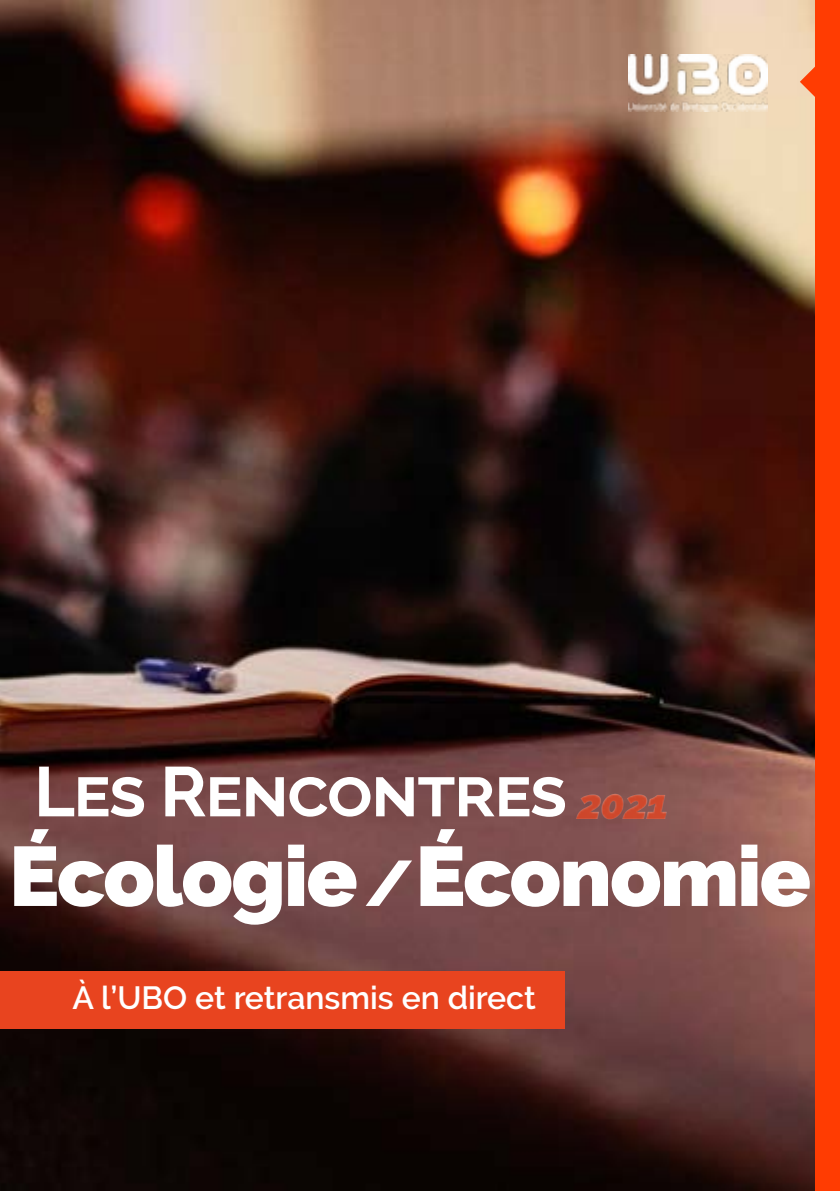
<style>
.page{position:relative;width:840px;height:1191px;background:#fff}
.page>*{position:absolute;margin:0;border:0;box-sizing:border-box;transform-origin:0 0}
.t1{font:900 84px "Raleway";letter-spacing:-.02em;color:#fff}
.t2{font:700 70px "Raleway";color:#fff}
.t3{font:600 32px "Raleway";color:#fff}
.s1{font-weight:900;font-style:italic;font-size:42.2px;color:#e8441f}
.s2{font-size:64px}
</style>
<div class="page">
<img style="left:0;top:0;width:815px;height:1191px">
<svg style="left:799px;top:62px;width:16px;height:40px"></svg>
<img style="left:628px;top:54px;width:139px;height:58px">
<div style="left:815px;top:0;width:24px;height:1191px;background:#ff3c02"></div>
<div style="left:560px;top:765px;width:245px;height:65px;background:#fff;opacity:.5"></div>
<div style="left:0;top:970px;width:564px;height:58px;background:#e8441f"></div>
<h2 class="t2" style="left:34px;top:751px;width:636px">Les Rencontres <span class="s1">2021</span></h2>
<h1 class="t1" style="left:9px;top:827px;width:802px">Écologie <span class="s2">/</span> Économie</h1>
<p class="t3" style="left:73px;top:979px;width:464px">À l’UBO et retransmis en direct</p>
</div>
